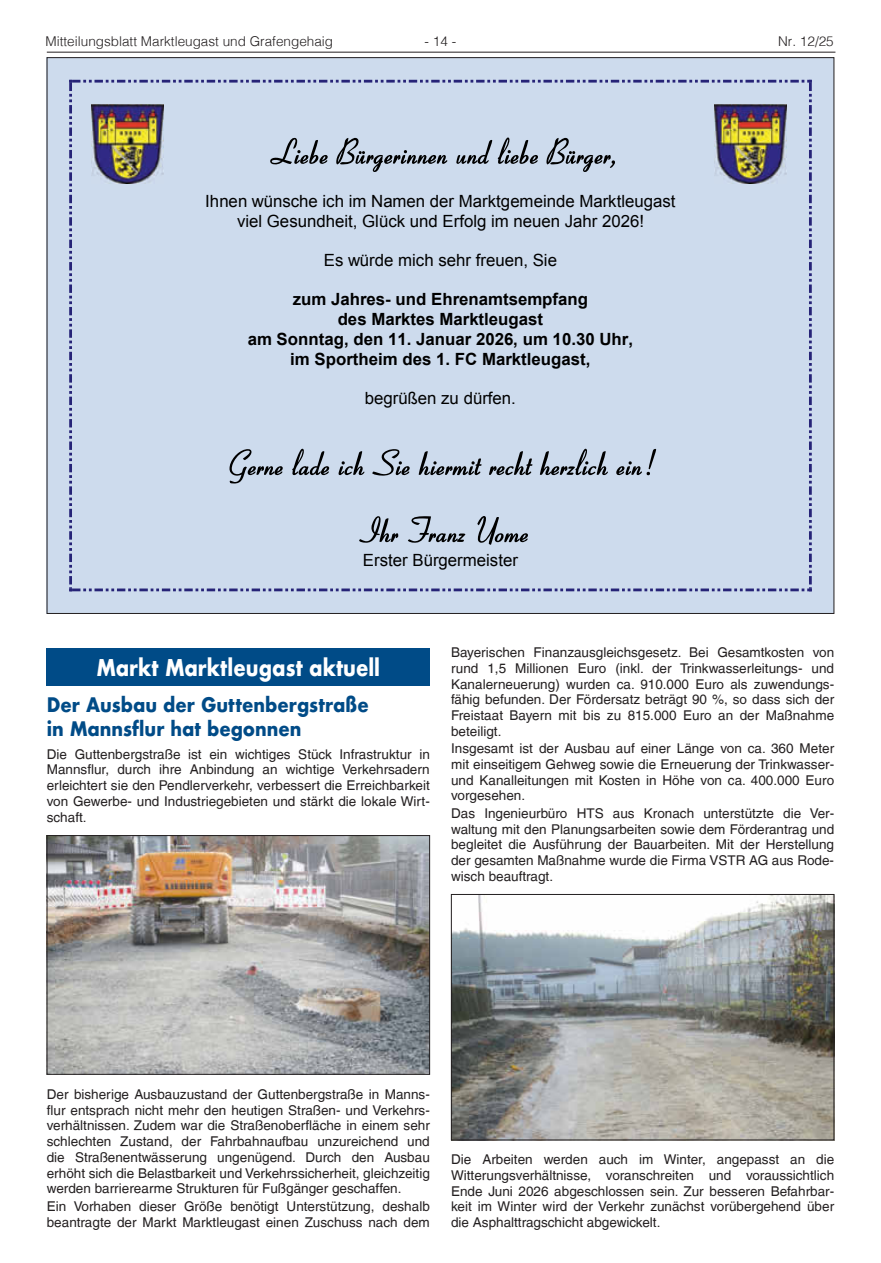
<style>
.page{position:relative;width:881px;height:1263px;background:#fff}
.page>*{position:absolute;margin:0;border:0;box-sizing:border-box;transform-origin:0 0}
.t1{font:700 22.5px "Futura";color:#fff;scale:.85 1}
.t2{font:700 19.5px/24.2px "Futura";color:#004b87;scale:.9 1}
.t3{font:16.8px/19.4px "Arial";color:#000;text-align:center}
.t4{font:700 16.8px/20px "Arial";color:#000;text-align:center}
.t5{font:13.5px/15.6px "Helvetica LT";color:#231f20;text-align:justify}
.t6{font:300 13.5px "Helvetica";color:#231f20}
</style>
<div class="page">
<hr style="left:47px;top:52px;width:788px;height:1px;background:#231f20">
<img style="left:453px;top:896px;width:378px;height:242px">
<div style="left:451px;top:894px;width:382px;height:246px;border:1px solid #231f20"></div>
<div style="left:47px;top:648px;width:382px;height:38px;background:#004b87"></div>
<div style="left:47px;top:57px;width:786px;height:557px;background:#cddbed"></div>
<svg style="left:69px;top:80px;width:742px;height:511px"></svg>
<img style="left:49px;top:837px;width:378px;height:235px">
<div style="left:47px;top:835px;width:382px;height:239px;border:1px solid #231f20"></div>
<p class="t6" style="left:45px;top:30px;width:289px">Mitteilungsblatt Marktleugast und Grafengehaig</p>
<p class="t6" style="left:424px;top:30px;width:33px">- 14 -</p>
<p class="t6" style="left:777px;top:30px;width:57px">Nr. 12/25</p>
<p class="t3" style="left:205px;top:192px;width:471px">Ihnen wünsche ich im Namen der Marktgemeinde Marktleugast viel Gesundheit, Glück und Erfolg im neuen Jahr 2026!</p>
<p class="t3" style="left:324px;top:250px;width:235px">Es würde mich sehr freuen, Sie</p>
<p class="t4" style="left:247px;top:289px;width:386px">zum Jahres- und Ehrenamtsempfang<br>des Marktes Marktleugast<br>am Sonntag, den 11. Januar 2026, um 10.30 Uhr, im Sportheim des 1. FC Marktleugast,</p>
<p class="t3" style="left:364px;top:389px;width:153px">begrüßen zu dürfen.</p>
<p class="t3" style="left:363px;top:551px;width:156px">Erster Bürgermeister</p>
<h1 class="t1" style="left:96px;top:651px;width:335px">Markt Marktleugast aktuell</h1>
<h2 class="t2" style="left:47px;top:693px;width:359px">Der Ausbau der Guttenbergstraße in Mannsflur hat begonnen</h2>
<p class="t5" style="left:47px;top:746px;width:384px">Die Guttenbergstraße ist ein wichtiges Stück Infrastruktur in Mannsflur, durch ihre Anbindung an wichtige Verkehrsadern erleichtert sie den Pendlerverkehr, verbessert die Erreichbarkeit von Gewerbe- und Industriegebieten und stärkt die lokale Wirt&shy;schaft.</p>
<p class="t5" style="left:451px;top:645px;width:384px">Bayerischen Finanzausgleichsgesetz. Bei Gesamtkosten von rund 1,5 Millionen Euro (inkl. der Trinkwasserleitungs- und Kanalerneuerung) wurden ca. 910.000 Euro als zuwendungs&shy;fähig befunden. Der Fördersatz beträgt 90 %, so dass sich der Freistaat Bayern mit bis zu 815.000 Euro an der Maßnahme beteiligt.</p>
<p class="t5" style="left:451px;top:741px;width:384px">Insgesamt ist der Ausbau auf einer Länge von ca. 360 Meter mit einseitigem Gehweg sowie die Erneuerung der Trinkwasser&shy;und Kanalleitungen mit Kosten in Höhe von ca. 400.000 Euro vorgesehen.</p>
<p class="t5" style="left:451px;top:805px;width:384px">Das Ingenieurbüro HTS aus Kronach unterstützte die Ver&shy;waltung mit den Planungsarbeiten sowie dem Förderantrag und begleitet die Ausführung der Bauarbeiten. Mit der Herstellung der gesamten Maßnahme wurde die Firma VSTR AG aus Rode&shy;wisch beauftragt.</p>
<p class="t5" style="left:47px;top:1086px;width:384px">Der bisherige Ausbauzustand der Guttenbergstraße in Manns&shy;flur entsprach nicht mehr den heutigen Straßen- und Verkehrs&shy;verhältnissen. Zudem war die Straßenoberfläche in einem sehr schlechten Zustand, der Fahrbahnaufbau unzureichend und die Straßenentwässerung ungenügend. Durch den Ausbau erhöht sich die Belastbarkeit und Verkehrssicherheit, gleichzeitig werden barrierearme Strukturen für Fußgänger geschaffen.</p>
<p class="t5" style="left:47px;top:1198px;width:384px">Ein Vorhaben dieser Größe benötigt Unterstützung, deshalb beantragte der Markt Marktleugast einen Zuschuss nach dem</p>
<p class="t5" style="left:451px;top:1152px;width:384px">Die Arbeiten werden auch im Winter, angepasst an die Witterungsverhältnisse, voranschreiten und voraussichtlich Ende Juni 2026 abgeschlossen sein. Zur besseren Befahrbar&shy;keit im Winter wird der Verkehr zunächst vorübergehend über die Asphalttragschicht abgewickelt.</p>
</div>
